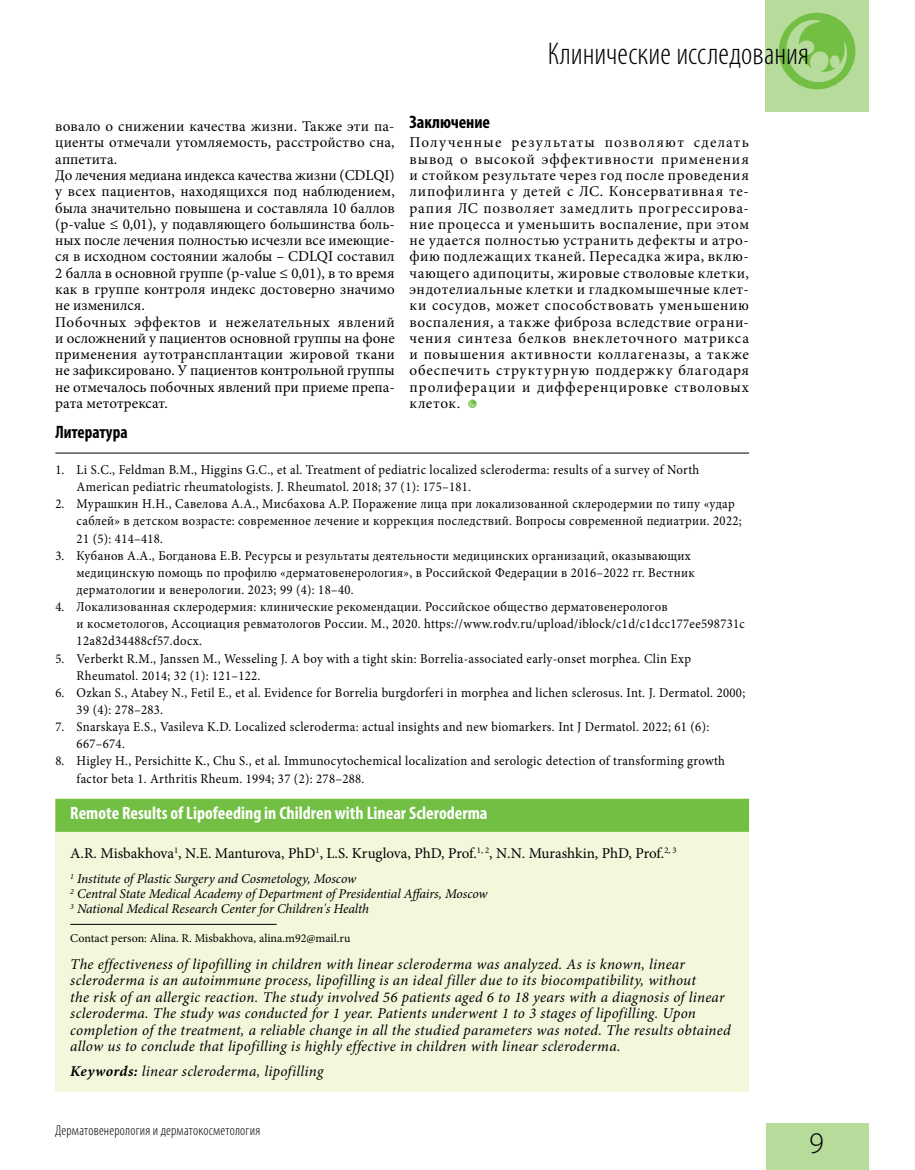
<style>
.page{position:relative;width:915px;height:1170px;background:#fff}
.page>*{position:absolute;margin:0;border:0;box-sizing:border-box;transform-origin:0 0}
.t1{font:300 condensed 31.5px "Myriad Pro";color:#000}
.t2{font:300 30px "Myriad Pro";color:#000}
.t3{font:700 condensed 18px "Myriad Pro";color:#fff}
.t4{font:700 condensed 18px "Myriad Pro";letter-spacing:-.005em;color:#000}
.t5{font:700 condensed 18px "Myriad Pro";letter-spacing:-.005em;color:#000;scale:.95 1}
.t6{font:15px/16.4px "Minion Pro";letter-spacing:.005em;color:#000}
.t7{font:italic 15px/16.5px "Minion Pro";letter-spacing:.02em;color:#000}
.t8{font:300 condensed 14.25px "Myriad Pro";letter-spacing:.015em;color:#000}
.t9{font:13.5px/17.1px "Minion Pro";letter-spacing:.025em;color:#000;scale:.94 1}
.t10{font:italic 13.5px/15px "Minion Pro";letter-spacing:-.01em;color:#000}
.t11{font:12px "Minion Pro";color:#000}
.s1{font-weight:700}
</style>
<div class="page">
<div style="left:765px;top:1123px;width:102px;height:46px;background:#b7db9b"></div>
<div style="left:764px;top:0;width:103px;height:111px;background:#b7db9b"></div>
<div style="left:778px;top:13px;width:77px;height:76px;background:#72bf44;border-radius:50%"></div>
<svg style="left:784px;top:20px;width:63px;height:63px"></svg>
<svg style="left:468px;top:399px;width:8px;height:9px"></svg>
<svg style="left:468px;top:400px;width:7px;height:7px"></svg>
<hr style="left:55px;top:452px;width:693px;height:1px;background:#000">
<div style="left:55px;top:798px;width:693px;height:293px;background:#f5f7dc"></div>
<div style="left:55px;top:798px;width:693px;height:33px;background:#72bf44"></div>
<hr style="left:70px;top:924px;width:206px;height:1px;background:#000">
<h1 class="t1" style="left:547px;top:35px;width:263px">Клинические исследования</h1>
<p class="t6" style="left:55px;top:118px;width:341px">вовало о снижении качества жизни. Также эти па&shy;циенты отмечали утомляемость, расстройство сна, аппетита.<br>До лечения медиана индекса качества жизни (CDLQI) у всех пациентов, находящихся под наблюдением, была значительно повышена и составляла 10 баллов (p-value ≤ 0,01), у подавляющего большинства боль&shy;ных после лечения полностью исчезли все имеющие&shy;ся в исходном состоянии жалобы – CDLQI составил 2 балла в основной группе (p-value ≤ 0,01), в то время как в группе контроля индекс достоверно значимо не изменился.<br>Побочных эффектов и нежелательных явлений и осложнений у пациентов основной группы на фоне применения аутотрансплантации жировой ткани не зафиксировано. У пациентов контрольной группы не отмечалось побочных явлений при приеме препа&shy;рата метотрексат.</p>
<p class="t4" style="left:409px;top:111px;width:82px">Заключение</p>
<p class="t6" style="left:409px;top:135px;width:341px;text-align:justify">Полученные результаты позволяют сделать вывод о высокой эффективности применения и стойком результате через год после проведения липофилинга у детей с ЛС. Консервативная те&shy;рапия ЛС позволяет замедлить прогрессирова&shy;ние процесса и уменьшить воспаление, при этом не удается полностью устранить дефекты и атро&shy;фию подлежащих тканей. Пересадка жира, вклю&shy;чающего адипоциты, жировые стволовые клетки, эндотелиальные клетки и гладкомышечные клет&shy;ки сосудов, может способствовать уменьшению воспаления, а также фиброза вследствие ограни&shy;чения синтеза белков внеклеточного матрикса и повышения активности коллагеназы, а также обеспечить структурную поддержку благодаря пролиферации и дифференцировке стволовых клеток.</p>
<p class="t5" style="left:55px;top:420px;width:77px">Литература</p>
<p class="t9" style="left:77px;top:461px;width:663px;text-indent:-21px">1. Li S.C., Feldman B.M., Higgins G.C., et al. Treatment of pediatric localized scleroderma: results of a survey of North<br>American pediatric rheumatologists. J. Rheumatol. 2018; 37 (1): 175–181.</p>
<p class="t9" style="left:77px;top:495px;width:708px;text-indent:-21px">2. Мурашкин Н.Н., Савелова А.А., Мисбахова А.Р. Поражение лица при локализованной склеродермии по типу «удар саблей» в детском возрасте: современное лечение и коррекция последствий. Вопросы современной педиатрии. 2022;<br>21 (5): 414–418.</p>
<p class="t9" style="left:77px;top:547px;width:659px;text-indent:-21px">3. Кубанов А.А., Богданова Е.В. Ресурсы и результаты деятельности медицинских организаций, оказывающих медицинскую помощь по профилю «дерматовенерология», в Российской Федерации в 2016–2022 гг. Вестник дерматологии и венерологии. 2023; 99 (4): 18–40.</p>
<p class="t9" style="left:77px;top:598px;width:712px;text-indent:-21px">4. Локализованная склеродермия: клинические рекомендации. Российское общество дерматовенерологов<br>и косметологов, Ассоциация ревматологов России. М., 2020. https://www.rodv.ru/upload/iblock/c1d/c1dcc177ee598731c<br>12a82d34488cf57.docx.</p>
<p class="t9" style="left:77px;top:649px;width:655px;text-indent:-21px">5. Verberkt R.M., Janssen M., Wesseling J. A boy with a tight skin: Borrelia-associated early-onset morphea. Clin Exp<br>Rheumatol. 2014; 32 (1): 121–122.</p>
<p class="t9" style="left:77px;top:684px;width:712px;text-indent:-21px">6. Ozkan S., Atabey N., Fetil E., et al. Evidence for Borrelia burgdorferi in morphea and lichen sclerosus. Int. J. Dermatol. 2000;<br>39 (4): 278–283.</p>
<p class="t9" style="left:77px;top:718px;width:674px;text-indent:-21px">7. Snarskaya E.S., Vasileva K.D. Localized scleroderma: actual insights and new biomarkers. Int J Dermatol. 2022; 61 (6):<br>667–674.</p>
<p class="t9" style="left:77px;top:752px;width:691px;text-indent:-21px">8. Higley H., Persichitte K., Chu S., et al. Immunocytochemical localization and serologic detection of transforming growth factor beta 1. Arthritis Rheum. 1994; 37 (2): 278–288.</p>
<p class="t3" style="left:70px;top:801px;width:418px">Remote Results of Lipofeeding in Children with Linear Scleroderma</p>
<p class="t6" style="left:70px;top:844px;width:607px">A.R. Misbakhova<sup>1</sup>, N.E. Manturova, PhD<sup>1</sup>, L.S. Kruglova, PhD, Prof.<sup>1,</sup> <sup>2</sup>, N.N. Murashkin, PhD, Prof.<sup>2,</sup> <sup>3</sup></p>
<p class="t10" style="left:70px;top:871px;width:419px"><sup>1</sup> Institute of Plastic Surgery and Cosmetology, Moscow<br><sup>2</sup> Central State Medical Academy of Department of Presidential Affairs, Moscow<br><sup>3</sup> National Medical Research Center for Children's Health</p>
<p class="t11" style="left:70px;top:929px;width:281px">Contact person: Alina. R. Misbakhova, alina.m92@mail.ru</p>
<p class="t7" style="left:70px;top:955px;width:661px">The effectiveness of lipofilling in children with linear scleroderma was analyzed. As is known, linear scleroderma is an autoimmune process, lipofilling is an ideal filler due to its biocompatibility, without<br>the risk of an allergic reaction. The study involved 56 patients aged 6 to 18 years with a diagnosis of linear scleroderma. The study was conducted for 1 year. Patients underwent 1 to 3 stages of lipofilling. Upon completion of the treatment, a reliable change in all the studied parameters was noted. The results obtained allow us to conclude that lipofilling is highly effective in children with linear scleroderma.</p>
<p class="t7" style="left:70px;top:1063px;width:254px"><span class="s1">Keywords:</span> linear scleroderma, lipofilling</p>
<p class="t8" style="left:55px;top:1121px;width:206px">Дерматовенерология и дерматокосметология</p>
<h2 class="t2" style="left:808px;top:1126px;width:16px">9</h2>
</div>
